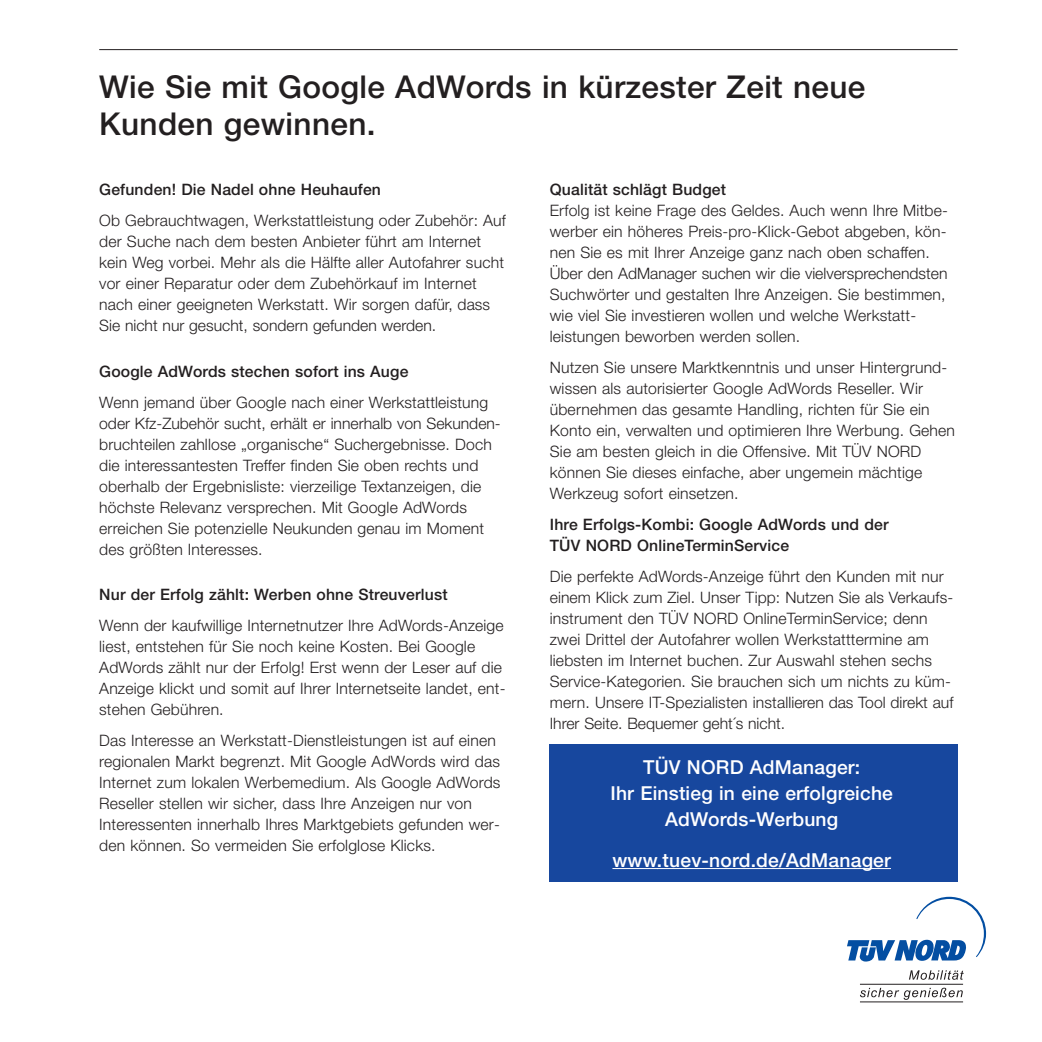
<style>
.page{position:relative;width:1042px;height:1042px;background:#fff}
.page>*{position:absolute;margin:0;border:0;box-sizing:border-box;transform-origin:0 0}
.t1{font:500 31.5px/37.8px "Helvetica Neue";letter-spacing:.01em;color:#231f20}
.t2{font:500 19.25px/26.2px "Helvetica Neue";letter-spacing:.01em;color:#fff;text-align:center}
.t3{font:300 15.75px/21px "Helvetica Neue";letter-spacing:.01em;color:#231f20}
.t4{font:500 15.75px/21px "Helvetica Neue";letter-spacing:.01em;color:#231f20}
</style>
<div class="page">
<hr style="left:99px;top:49px;width:858px;height:1px;background:#231f20">
<div style="left:549px;top:744px;width:408px;height:137px;background:#17479e"></div>
<hr style="left:612px;top:868px;width:46px;height:1px;background:#fff">
<hr style="left:657px;top:868px;width:82px;height:1px;background:#fff">
<hr style="left:739px;top:868px;width:152px;height:1px;background:#fff">
<svg style="left:847px;top:897px;width:139px;height:64px"></svg>
<svg style="left:860px;top:987px;width:103px;height:13px"></svg>
<svg style="left:909px;top:970px;width:54px;height:10px"></svg>
<hr style="left:860px;top:984px;width:103px;height:1px;background:#231f20">
<hr style="left:860px;top:1001px;width:103px;height:1px;background:#231f20">
<h1 class="t1" style="left:99px;top:70px;width:767px">Wie Sie mit Google AdWords in kürzester Zeit neue<br>Kunden gewinnen.</h1>
<p class="t4" style="left:99px;top:180px;width:283px">Gefunden! Die Nadel ohne Heuhaufen</p>
<p class="t3" style="left:99px;top:211px;width:408px">Ob Gebrauchtwagen, Werkstattleistung oder Zubehör: Auf der Suche nach dem besten Anbieter führt am Internet kein Weg vorbei. Mehr als die Hälfte aller Autofahrer sucht vor einer Reparatur oder dem Zubehörkauf im Internet nach einer geeigneten Werkstatt. Wir sorgen dafür, dass Sie nicht nur gesucht, sondern gefunden werden.</p>
<p class="t4" style="left:99px;top:362px;width:311px">Google AdWords stechen sofort ins Auge</p>
<p class="t3" style="left:99px;top:393px;width:403px">Wenn jemand über Google nach einer Werkstattleistung oder Kfz-Zubehör sucht, erhält er innerhalb von Sekunden&shy;bruchteilen zahllose „organische“ Suchergebnisse. Doch die interessantesten Treffer finden Sie oben rechts und oberhalb der Ergebnisliste: vierzeilige Textanzeigen, die höchste Relevanz versprechen. Mit Google AdWords erreichen Sie potenzielle Neukunden genau im Moment des größten Interesses.</p>
<p class="t4" style="left:99px;top:586px;width:350px">Nur der Erfolg zählt: Werben ohne Streuverlust</p>
<p class="t3" style="left:99px;top:617px;width:408px">Wenn der kaufwillige Internetnutzer Ihre AdWords-Anzeige liest, entstehen für Sie noch keine Kosten. Bei Google AdWords zählt nur der Erfolg! Erst wenn der Leser auf die Anzeige klickt und somit auf Ihrer Internetseite landet, ent&shy;stehen Gebühren.</p>
<p class="t3" style="left:99px;top:731px;width:403px">Das Interesse an Werkstatt-Dienstleistungen ist auf einen regionalen Markt begrenzt. Mit Google AdWords wird das Internet zum lokalen Werbemedium. Als Google AdWords Reseller stellen wir sicher, dass Ihre Anzeigen nur von Interessenten innerhalb Ihres Marktgebiets gefunden wer&shy;den können. So vermeiden Sie erfolglose Klicks.</p>
<p class="t4" style="left:550px;top:180px;width:178px">Qualität schlägt Budget</p>
<p class="t3" style="left:550px;top:201px;width:399px">Erfolg ist keine Frage des Geldes. Auch wenn Ihre Mitbe&shy;werber ein höheres Preis-pro-Klick-Gebot abgeben, kön&shy;nen Sie es mit Ihrer Anzeige ganz nach oben schaffen.<br>Über den AdManager suchen wir die vielversprechendsten Suchwörter und gestalten Ihre Anzeigen. Sie bestimmen, wie viel Sie investieren wollen und welche Werkstatt&shy;leistungen beworben werden sollen.</p>
<p class="t3" style="left:550px;top:358px;width:407px">Nutzen Sie unsere Marktkenntnis und unser Hintergrund&shy;wissen als autorisierter Google AdWords Reseller. Wir übernehmen das gesamte Handling, richten für Sie ein Konto ein, verwalten und optimieren Ihre Werbung. Gehen Sie am besten gleich in die Offensive. Mit TÜV NORD können Sie dieses einfache, aber ungemein mächtige Werkzeug sofort einsetzen.</p>
<p class="t4" style="left:550px;top:515px;width:340px">Ihre Erfolgs-Kombi: Google AdWords und der<br>TÜV NORD OnlineTerminService</p>
<p class="t3" style="left:550px;top:567px;width:405px">Die perfekte AdWords-Anzeige führt den Kunden mit nur einem Klick zum Ziel. Unser Tipp: Nutzen Sie als Verkaufs&shy;instrument den TÜV NORD OnlineTerminService; denn zwei Drittel der Autofahrer wollen Werkstatttermine am liebsten im Internet buchen. Zur Auswahl stehen sechs Service-Kategorien. Sie brauchen sich um nichts zu küm&shy;mern. Unsere IT-Spezialisten installieren das Tool direkt auf Ihrer Seite. Bequemer geht´s nicht.</p>
<p class="t2" style="left:610px;top:756px;width:284px">TÜV NORD AdManager:<br>Ihr Einstieg in eine erfolgreiche<br>AdWords-Werbung</p>
<p class="t2" style="left:612px;top:848px;width:280px">www.tuev-nord.de/AdManager</p>
</div>
